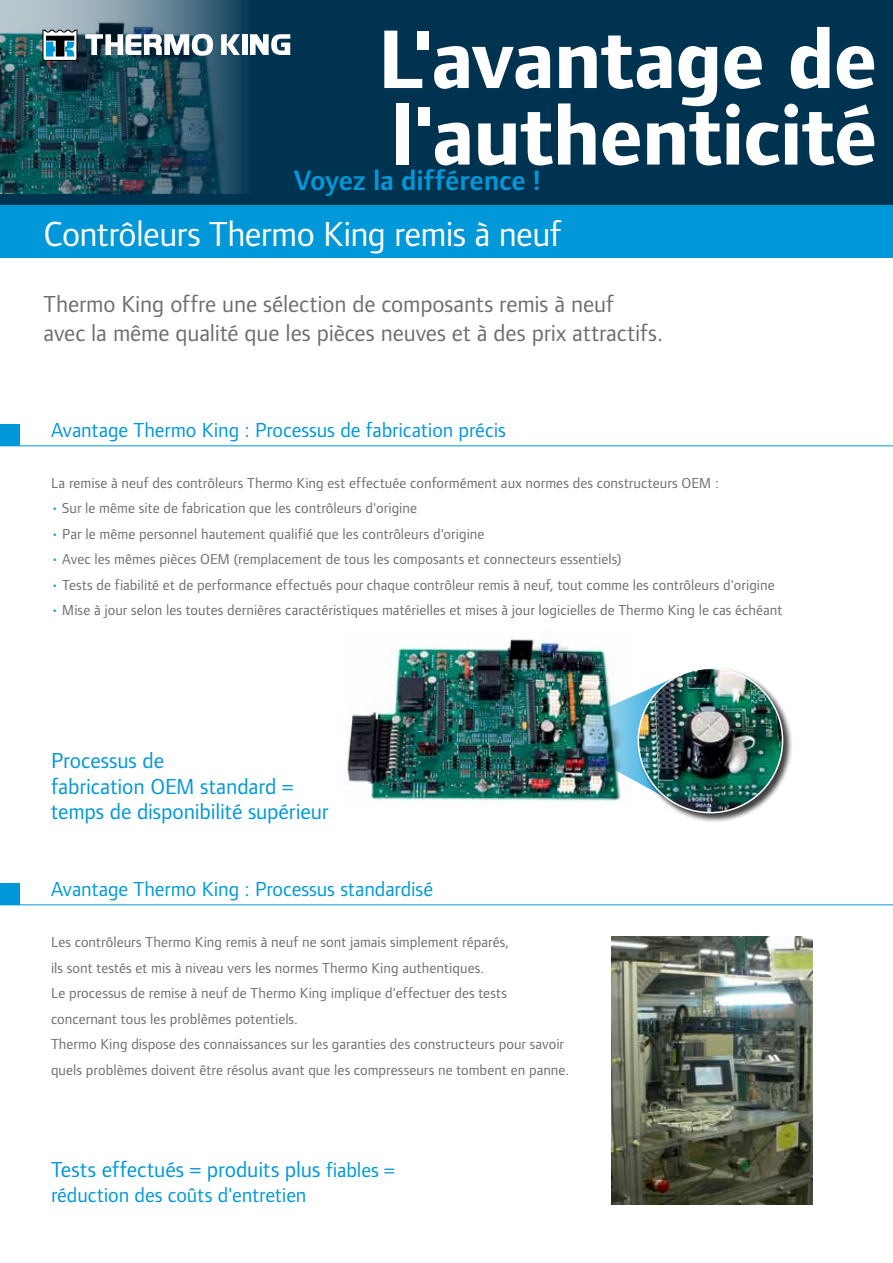
<style>
.page{position:relative;width:893px;height:1263px;background:#fff}
.page>*{position:absolute;margin:0;border:0;box-sizing:border-box;transform-origin:0 0}
.t1{font:700 86.1px/76.5px "Foundry Form Sans Blonde";letter-spacing:-.015em;color:#fff}
.t2{font:36px "Foundry Form Sans Blonde";letter-spacing:-.015em;color:#fff}
.t3{font:600 28.95px "Foundry Form Sans Blonde";letter-spacing:-.005em;color:#0098d8}
.t4{font:24px/28.5px "Foundry Form Sans Blonde";letter-spacing:-.005em;color:#6d6e71}
.t5{font:22.5px/25.5px "Foundry Form Sans Blonde";letter-spacing:-.005em;color:#0098d8}
.t6{font:21px "Foundry Form Sans Blonde";letter-spacing:-.005em;color:#0098d8}
.t7{font:15px/25.5px "Foundry Form Sans Blonde";letter-spacing:.005em;color:#6d6e71}
.s1{color:#0098d8}
.s2{font-size:21px}
</style>
<div class="page">
<div style="left:0;top:187px;width:893px;height:71px;background:#0098d8"></div>
<div style="left:0;top:0;width:893px;height:204px;background:#003350"></div>
<img style="left:0;top:0;width:248px;height:194px">
<img style="left:347px;top:632px;width:265px;height:170px">
<img style="left:612px;top:936px;width:200px;height:268px">
<img style="left:555px;top:672px;width:82px;height:130px">
<div style="left:637px;top:667px;width:156px;height:156px;background:#000;opacity:.75"></div>
<img style="left:638px;top:668px;width:144px;height:145px;border-radius:72px">
<svg style="left:43px;top:30px;width:36px;height:33px"></svg>
<svg style="left:85px;top:34px;width:128px;height:22px;background:#9eadb4"></svg>
<svg style="left:221px;top:34px;width:19px;height:21px"></svg>
<div style="left:242px;top:34px;width:5px;height:21px;background:#fff"></div>
<svg style="left:250px;top:34px;width:40px;height:21px"></svg>
<hr style="left:0;top:446px;width:893px;height:1px;background:#0098d8">
<div style="left:0;top:424px;width:20px;height:22px;background:#0098d8"></div>
<hr style="left:0;top:904px;width:893px;height:1px;background:#0098d8">
<div style="left:0;top:883px;width:20px;height:22px;background:#0098d8"></div>
<h1 class="t1" style="left:378px;top:21px;width:501px">L'avantage de l'authenticité</h1>
<h3 class="t3" style="left:294px;top:164px;width:249px">Voyez la différence !</h3>
<h2 class="t2" style="left:44px;top:214px;width:519px">Contrôleurs Thermo King remis à neuf</h2>
<h3 class="t4" style="left:44px;top:290px;width:621px">Thermo King offre une sélection de composants remis à neuf<br>avec la même qualité que les pièces neuves et à des prix attractifs.</h3>
<h3 class="t6" style="left:51px;top:418px;width:456px">Avantage Thermo King : Processus de fabrication précis</h3>
<p class="t7" style="left:51px;top:470px;width:669px">La remise à neuf des contrôleurs Thermo King est effectuée conformément aux normes des constructeurs OEM :</p>
<p class="t7" style="left:51px;top:495px;width:367px"><span class="s1">•</span> Sur le même site de fabrication que les contrôleurs d'origine</p>
<p class="t7" style="left:51px;top:521px;width:435px"><span class="s1">•</span> Par le même personnel hautement qualifié que les contrôleurs d'origine</p>
<p class="t7" style="left:51px;top:546px;width:572px"><span class="s1">•</span> Avec les mêmes pièces OEM (remplacement de tous les composants et connecteurs essentiels)</p>
<p class="t7" style="left:51px;top:572px;width:725px"><span class="s1">•</span> Tests de fiabilité et de performance effectués pour chaque contrôleur remis à neuf, tout comme les contrôleurs d'origine</p>
<p class="t7" style="left:51px;top:597px;width:733px"><span class="s1">•</span> Mise à jour selon les toutes dernières caractéristiques matérielles et mises à jour logicielles de Thermo King le cas échéant</p>
<h3 class="t5" style="left:51px;top:748px;width:279px">Processus de<br>fabrication OEM standard = temps de disponibilité supérieur</h3>
<h3 class="t6" style="left:51px;top:877px;width:384px">Avantage Thermo King : Processus standardisé</h3>
<p class="t7" style="left:51px;top:929px;width:520px">Les contrôleurs Thermo King remis à neuf ne sont jamais simplement réparés,<br>ils sont testés et mis à niveau vers les normes Thermo King authentiques.<br>Le processus de remise à neuf de Thermo King implique d'effectuer des tests concernant tous les problèmes potentiels.<br>Thermo King dispose des connaissances sur les garanties des constructeurs pour savoir quels problèmes doivent être résolus avant que les compresseurs ne tombent en panne.</p>
<h3 class="t5" style="left:51px;top:1156px;width:345px">Tests effectués = produits plus <span class="s2">fiables =</span></h3>
<h3 class="t6" style="left:51px;top:1183px;width:257px">réduction des coûts d'entretien</h3>
</div>
